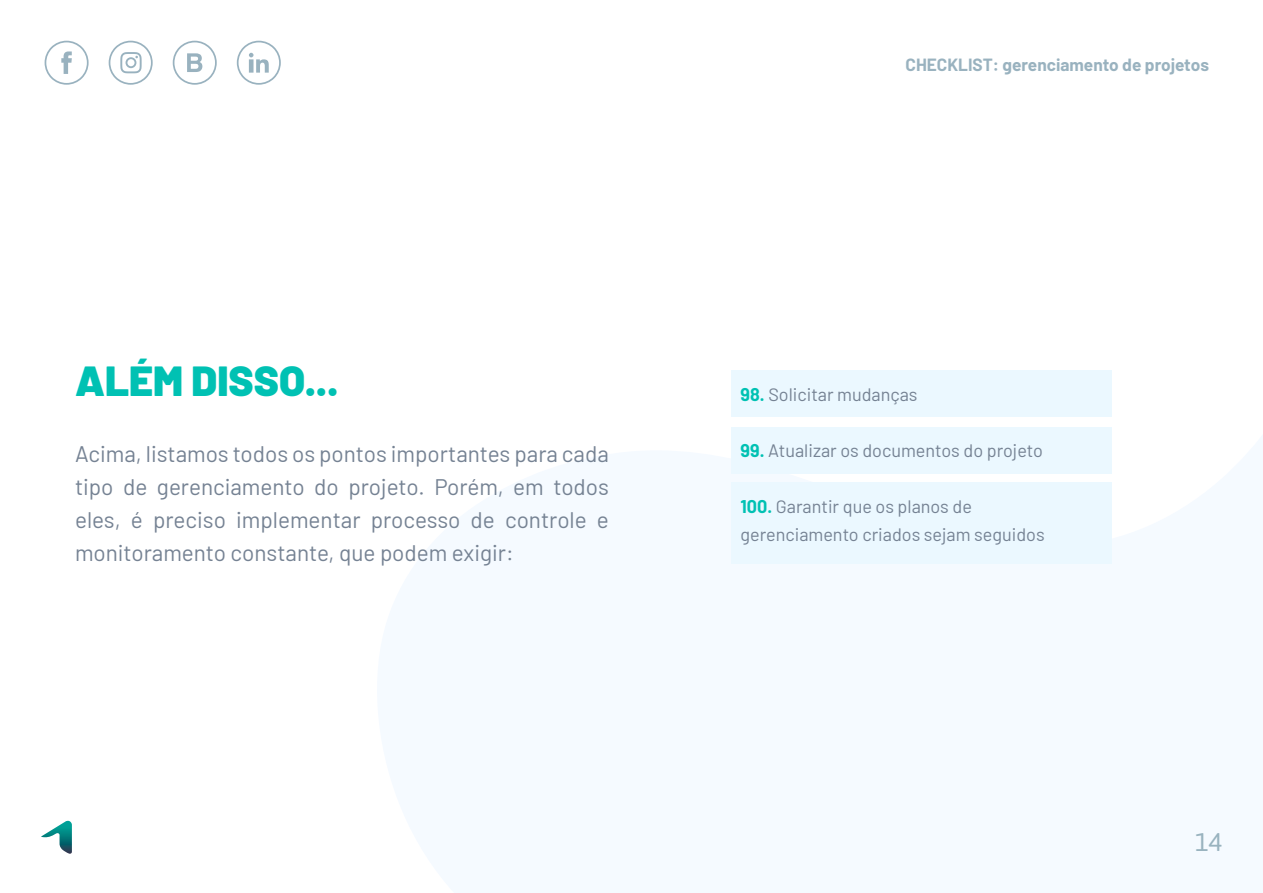
<style>
.page{position:relative;width:1263px;height:893px;background:#fff}
.page>*{position:absolute;margin:0;border:0;box-sizing:border-box;transform-origin:0 0}
.t1{font:900 42px "Barlow";color:#00c1b3}
.t2{font:25.5px "Asap";color:#99b3bf}
.t3{font:22.5px/33px "Barlow";color:#758293;text-align:justify}
.t4{font:18px/28.5px "Barlow";color:#758293}
.t5{font:700 17.25px "Barlow";color:#99b2bf}
.s1{font-weight:700;color:#00c1b3}
</style>
<div class="page">
<svg style="left:45px;top:41px;width:44px;height:44px"></svg>
<svg style="left:173px;top:41px;width:44px;height:44px"></svg>
<svg style="left:237px;top:41px;width:44px;height:44px"></svg>
<svg style="left:41px;top:821px;width:31px;height:33px"></svg>
<svg style="left:109px;top:41px;width:44px;height:44px"></svg>
<div style="left:732px;top:371px;width:380px;height:46px;background:#ebf8ff"></div>
<div style="left:732px;top:427px;width:380px;height:46px;background:#ebf8ff"></div>
<div style="left:732px;top:483px;width:380px;height:81px;background:#ebf8ff"></div>
<h1 class="t1" style="left:75px;top:349px;width:265px">ALÉM DISSO...</h1>
<p class="t3" style="left:75px;top:436px;width:535px">Acima, listamos todos os pontos importantes para cada tipo de gerenciamento do projeto. Porém, em todos eles, é preciso implementar processo de controle e monitoramento constante, que podem exigir:</p>
<p class="t5" style="left:905px;top:52px;width:305px">CHECKLIST: gerenciamento de projetos</p>
<p class="t4" style="left:741px;top:379px;width:179px"><span class="s1">98.</span> Solicitar mudanças</p>
<p class="t4" style="left:741px;top:435px;width:304px"><span class="s1">99.</span> Atualizar os documentos do projeto</p>
<p class="t4" style="left:741px;top:491px;width:306px"><span class="s1">100.</span> Garantir que os planos de gerenciamento criados sejam seguidos</p>
<p class="t2" style="left:1195px;top:824px;width:29px">14</p>
</div>
